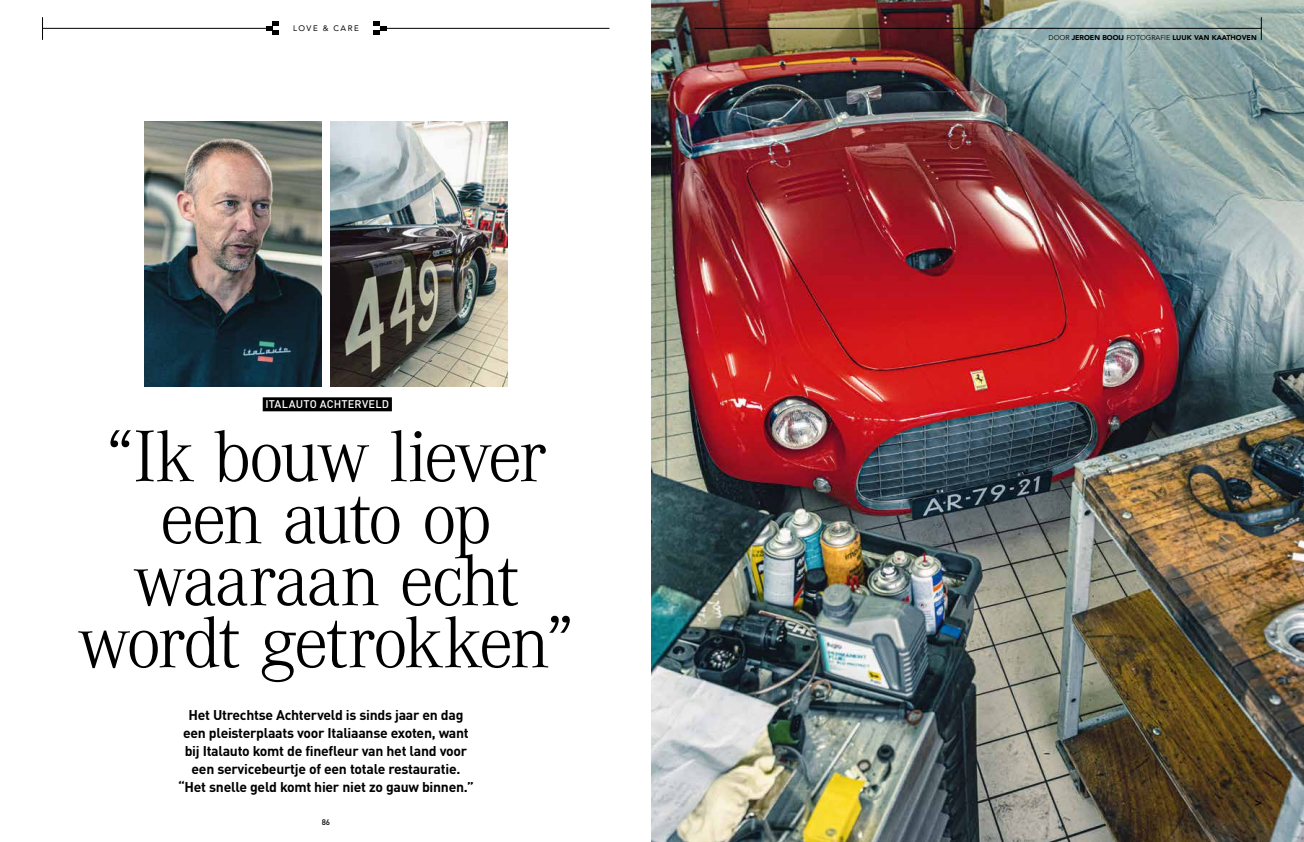
<style>
.page{position:relative;width:1304px;height:842px;background:#fff}
.page>*{position:absolute;margin:0;border:0;box-sizing:border-box;transform-origin:0 0}
.t1{font:300 76px/62px "Corporate A";letter-spacing:-.04em;color:#000;text-align:center}
.t2{font:700 14px/18px "DIN Pro";letter-spacing:-.02em;color:#000;text-align:center}
.t3{font:700 12px "Utopia";color:#000}
.t4{font:500 11px "DIN Pro";letter-spacing:.02em;color:#fff}
.t5{font:8px "Avenir";letter-spacing:.185em;color:#000}
.t6{font:500 8px "DIN Pro";color:#000}
.t7{font:900 7px "Avenir";color:#000}
.s1{font-weight:400}
</style>
<div class="page">
<img style="left:652px;top:0;width:652px;height:842px">
<hr style="left:694px;top:28px;width:567px;height:1px;background:#000">
<svg style="left:1261px;top:17px;width:1px;height:23px"></svg>
<svg style="left:266px;top:22px;width:13px;height:13px"></svg>
<svg style="left:373px;top:22px;width:13px;height:13px"></svg>
<hr style="left:43px;top:28px;width:224px;height:1px;background:#000">
<hr style="left:380px;top:28px;width:229px;height:1px;background:#000">
<svg style="left:42px;top:17px;width:1px;height:23px"></svg>
<img style="left:331px;top:121px;width:176px;height:265px">
<img style="left:145px;top:121px;width:176px;height:265px">
<div style="left:263px;top:397px;width:129px;height:14px;background:#000"></div>
<p class="t5" style="left:293px;top:22px;width:67px">LOVE &amp; CARE</p>
<p class="t4" style="left:265px;top:395px;width:125px">ITALAUTO ACHTERVELD</p>
<h1 class="t1" style="left:78px;top:427px;width:498px">“Ik bouw liever een auto op waaraan echt wordt getrokken”</h1>
<p class="t2" style="left:178px;top:704px;width:297px">Het Utrechtse Achterveld is sinds jaar en dag een pleisterplaats voor Italiaanse exoten, want bij Italauto komt de finefleur van het land voor een servicebeurtje of een totale restauratie. “Het snelle geld komt hier niet zo gauw binnen.”</p>
<p class="t6" style="left:322px;top:816px;width:10px">86</p>
<p class="t7" style="left:1048px;top:31px;width:210px"><span class="s1">DOOR</span> JEROEN BOOIJ <span class="s1">FOTOGRAFIE</span> LUUK VAN KAATHOVEN</p>
<p class="t3" style="left:1255px;top:795px;width:9px">&gt;</p>
</div>
